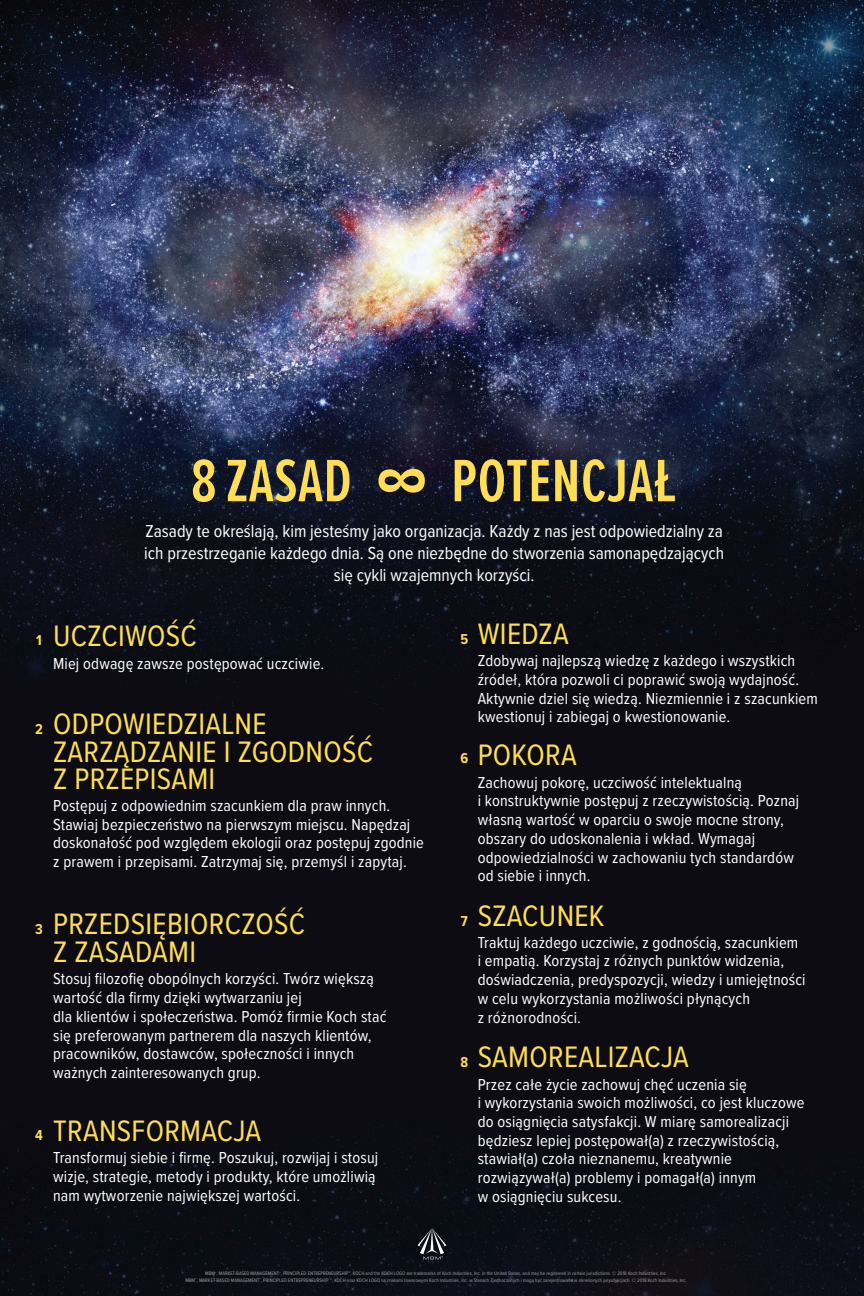
<style>
.page{position:relative;width:864px;height:1296px;background:#fff}
.page>*{position:absolute;margin:0;border:0;box-sizing:border-box;transform-origin:0 0}
.t1{font:600 67.35px "Proxima Nova Ex Cn";color:#ffdd54}
.t2{font:600 62.03px "Proxima Nova Ex Cn";letter-spacing:.01em;color:#ffdd54}
.t3{font:30.67px/27.1px "Proxima Nova Cond";letter-spacing:.01em;color:#ffdd54}
.t4{font:18px/21.6px "Proxima Nova Cond";color:#fff;text-align:center}
.t5{font:16.5px/18.8px "Proxima Nova Cond";letter-spacing:.01em;color:#fff}
.t6{font:700 14.92px "Proxima Nova Cond";color:#ffdd54}
.t7{font:5.25px/6.3px "Proxima Nova Cond";color:#9d9fa2;text-align:center}
</style>
<div class="page">
<img style="left:0;top:0;width:864px;height:1296px">
<svg style="left:417px;top:1228px;width:30px;height:32px"></svg>
<h2 class="t2" style="left:191px;top:436px;width:162px">8 ZASAD</h2>
<h2 class="t2" style="left:451px;top:436px;width:227px">POTENCJAŁ</h2>
<h1 class="t1" style="left:353px;top:495px;width:30px;rotate:-90deg">8</h1>
<p class="t4" style="left:144px;top:520px;width:581px">Zasady te określają, kim jesteśmy jako organizacja. Każdy z nas jest odpowiedzialny za ich przestrzeganie każdego dnia. Są one niezbędne do stworzenia samonapędzających się cykli wzajemnych korzyści.</p>
<h3 class="t3" style="left:53px;top:621px;width:145px">UCZCIWOŚĆ</h3>
<p class="t5" style="left:53px;top:653px;width:273px">Miej odwagę zawsze postępować uczciwie.</p>
<p class="t6" style="left:36px;top:629px;width:7px">1</p>
<h3 class="t3" style="left:478px;top:619px;width:93px">WIEDZA</h3>
<p class="t5" style="left:478px;top:651px;width:342px">Zdobywaj najlepszą wiedzę z każdego i wszystkich źródeł, która pozwoli ci poprawić swoją wydajność.<br>Aktywnie dziel się wiedzą. Niezmiennie i z szacunkiem kwestionuj i zabiegaj o kwestionowanie.</p>
<p class="t6" style="left:460px;top:628px;width:9px">5</p>
<h3 class="t3" style="left:53px;top:709px;width:321px">ODPOWIEDZIALNE<br>ZARZĄDZANIE I ZGODNOŚĆ<br>Z PRZEPISAMI</h3>
<p class="t5" style="left:53px;top:795px;width:372px">Postępuj z odpowiednim szacunkiem dla praw innych.<br>Stawiaj bezpieczeństwo na pierwszym miejscu. Napędzaj doskonałość pod względem ekologii oraz postępuj zgodnie z prawem i przepisami. Zatrzymaj się, przemyśl i zapytaj.</p>
<h3 class="t3" style="left:53px;top:908px;width:254px;line-height:28.5px">PRZEDSIĘBIORCZOŚĆ<br>Z ZASADAMI</h3>
<p class="t5" style="left:53px;top:969px;width:335px">Stosuj filozofię obopólnych korzyści. Twórz większą wartość dla firmy dzięki wytwarzaniu jej<br>dla klientów i społeczeństwa. Pomóż firmie Koch stać się preferowanym partnerem dla naszych klientów, pracowników, dostawców, społeczności i innych ważnych zainteresowanych grup.</p>
<h3 class="t3" style="left:53px;top:1116px;width:210px">TRANSFORMACJA</h3>
<p class="t5" style="left:53px;top:1148px;width:327px">Transformuj siebie i firmę. Poszukuj, rozwijaj i stosuj wizje, strategie, metody i produkty, które umożliwią nam wytworzenie największej wartości.</p>
<p class="t6" style="left:35px;top:718px;width:9px">2</p>
<h3 class="t3" style="left:478px;top:740px;width:100px">POKORA</h3>
<p class="t5" style="left:478px;top:772px;width:323px">Zachowuj pokorę, uczciwość intelektualną<br>i konstruktywnie postępuj z rzeczywistością. Poznaj własną wartość w oparciu o swoje mocne strony, obszary do udoskonalenia i wkład. Wymagaj odpowiedzialności w zachowaniu tych standardów od siebie i innych.</p>
<h3 class="t3" style="left:478px;top:901px;width:128px">SZACUNEK</h3>
<p class="t5" style="left:478px;top:932px;width:329px">Traktuj każdego uczciwie, z godnością, szacunkiem i empatią. Korzystaj z różnych punktów widzenia, doświadczenia, predyspozycji, wiedzy i umiejętności w celu wykorzystania możliwości płynących<br>z różnorodności.</p>
<h3 class="t3" style="left:478px;top:1042px;width:213px">SAMOREALIZACJA</h3>
<p class="t5" style="left:478px;top:1074px;width:328px">Przez całe życie zachowuj chęć uczenia się<br>i wykorzystania swoich możliwości, co jest kluczowe do osiągnięcia satysfakcji. W miarę samorealizacji będziesz lepiej postępował(a) z rzeczywistością, stawiał(a) czoła nieznanemu, kreatywnie rozwiązywał(a) problemy i pomagał(a) innym<br>w osiągnięciu sukcesu.</p>
<p class="t6" style="left:460px;top:747px;width:9px">6</p>
<p class="t6" style="left:461px;top:910px;width:8px">7</p>
<p class="t6" style="left:35px;top:918px;width:9px">3</p>
<p class="t6" style="left:460px;top:1051px;width:9px">8</p>
<p class="t6" style="left:35px;top:1124px;width:9px">4</p>
<p class="t7" style="left:185px;top:1270px;width:503px">MBM<sup>®</sup>, MARKET-BASED MANAGEMENT<sup>®</sup>, PRINCIPLED ENTREPRENEURSHIP™, KOCH and the KOCH LOGO are trademarks of Koch Industries, Inc. in the United States, and may be registered in certain jurisdictions. © 2018 Koch Industries, Inc.<br>MBM<sup>®</sup>, MARKET-BASED MANAGEMENT<sup>®</sup>, PRINCIPLED ENTREPRENEURSHIP ™, KOCH oraz KOCH LOGO są znakami towarowymi Koch Industries, Inc. w Stanach Zjednoczonych i mogą być zarejestrowane w określonych jurysdykcjach. © 2018 Koch Industries, Inc.</p>
</div>
